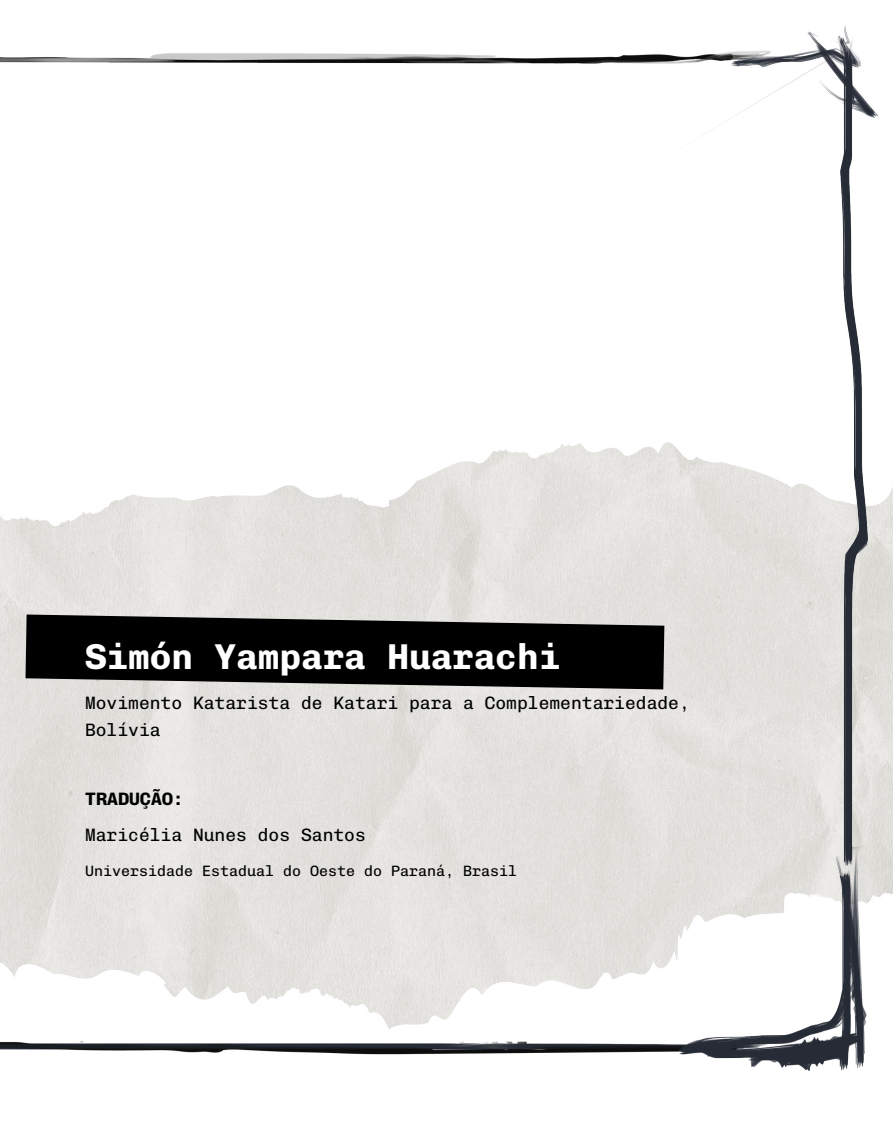
<style>
.page{position:relative;width:893px;height:1127px;background:#fff}
.page>*{position:absolute;margin:0;border:0;box-sizing:border-box;transform-origin:0 0}
.LAJE_-_Autor_a{font:700 36px "Chivo Mono";color:#fff}
.LAJE_-_Institución{font:18px/27px "Chivo Mono";color:#000}
.LAJE_-_Tradução{font:18px "Chivo Mono";color:#000}
.LAJE_-_Tradução-2{font:700 18px "Chivo Mono";letter-spacing:.01em;color:#000}
.LAJE_-_Tradução-3{font:15px "Chivo Mono";color:#000}
</style>
<div class="page">
<img style="left:0;top:25px;width:893px;height:1046px">
<p class="LAJE_-_Autor_a" style="left:85px;top:628px;width:477px">Simón Yampara Huarachi</p>
<p class="LAJE_-_Institución" style="left:85px;top:688px;width:606px">Movimento Katarista de Katari para a Complementariedade,<br>Bolívia</p>
<p class="LAJE_-_Tradução-2" style="left:85px;top:785px;width:100px">TRADUÇÃO:</p>
<p class="LAJE_-_Tradução" style="left:85px;top:821px;width:282px">Maricélia Nunes dos Santos</p>
<p class="LAJE_-_Tradução-3" style="left:85px;top:859px;width:434px">Universidade Estadual do Oeste do Paraná, Brasil</p>
</div>
